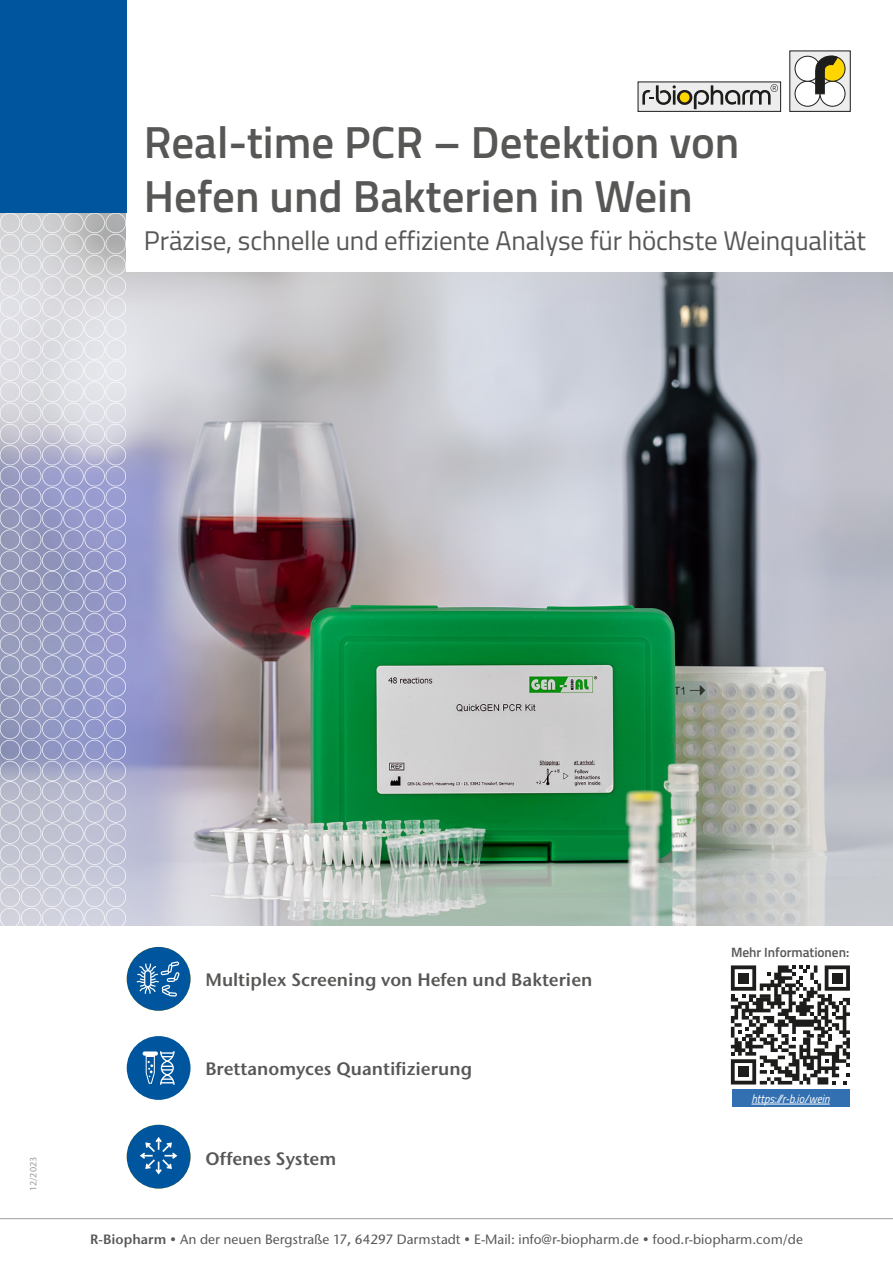
<style>
.page{position:relative;width:893px;height:1263px;background:#fff}
.page>*{position:absolute;margin:0;border:0;box-sizing:border-box;transform-origin:0 0}
.t1{font:600 45px/54px "Titillium";color:#575756}
.t2{font:27px "Titillium";letter-spacing:-.005em;color:#575756}
.t3{font:600 18px "Stone Sans ITC Std";color:#575756}
.t4{font:500 13.5px "Stone Sans ITC Std";color:#575756}
.t5{font:600 13.5px "Titillium";letter-spacing:-.005em;color:#575756}
.t6{font:italic 12px "Titillium";color:#fff;scale:.92 1}
.t7{font:500 9px "Stone Sans ITC Std";color:#9d9d9d}
.s1{font-weight:600}
</style>
<div class="page">
<img style="left:126px;top:272px;width:767px;height:654px">
<hr style="left:0;top:1218px;width:893px;height:1px;background:#9d9d9d">
<img style="left:0;top:213px;width:126px;height:713px">
<svg style="left:792px;top:53px;width:56px;height:57px"></svg>
<div style="left:795px;top:81px;width:25px;height:25px;background:#fff;border-radius:50%"></div>
<div style="left:795px;top:81px;width:25px;height:25px;border:1px solid #1d1d1b;border-radius:50%"></div>
<div style="left:795px;top:56px;width:25px;height:25px;background:#fff;border-radius:50%"></div>
<div style="left:795px;top:56px;width:25px;height:25px;border:1px solid #1d1d1b;border-radius:50%"></div>
<div style="left:820px;top:81px;width:25px;height:25px;background:#fff;border-radius:50%"></div>
<div style="left:820px;top:81px;width:25px;height:25px;border:1px solid #1d1d1b;border-radius:50%"></div>
<div style="left:820px;top:56px;width:25px;height:25px;background:#ffd500;border-radius:50%"></div>
<div style="left:820px;top:56px;width:25px;height:25px;border:1px solid #1d1d1b;border-radius:50%"></div>
<svg style="left:815px;top:56px;width:23px;height:38px"></svg>
<div style="left:638px;top:82px;width:143px;height:30px;background:#ededed;border:1px solid #1d1d1b"></div>
<svg style="left:642px;top:84px;width:136px;height:25px"></svg>
<div style="left:0;top:0;width:127px;height:213px;background:#00569e"></div>
<div style="left:732px;top:1089px;width:117px;height:18px;background:#3370b1"></div>
<hr style="left:751px;top:1104px;width:79px;height:1px;background:#fff">
<div style="left:127px;top:947px;width:64px;height:64px;background:#00569e;border-radius:50%"></div>
<svg style="left:137px;top:961px;width:43px;height:35px"></svg>
<div style="left:127px;top:1036px;width:64px;height:64px;background:#00569e;border-radius:50%"></div>
<svg style="left:145px;top:1051px;width:30px;height:34px"></svg>
<div style="left:143px;top:1051px;width:15px;height:5px;border:2px solid #fff"></div>
<div style="left:127px;top:1125px;width:64px;height:63px;background:#00569e;border-radius:50%"></div>
<svg style="left:133px;top:1137px;width:51px;height:37px"></svg>
<svg style="left:731px;top:965px;width:119px;height:119px"></svg>
<div style="left:738px;top:973px;width:11px;height:10px;background:#1d1d1b"></div>
<div style="left:832px;top:973px;width:11px;height:10px;background:#1d1d1b"></div>
<div style="left:738px;top:1066px;width:11px;height:11px;background:#1d1d1b"></div>
<p class="t1" style="left:144px;top:113px;width:597px">Real-time PCR – Detektion von<br>Hefen und Bakterien in Wein</p>
<p class="t2" style="left:144px;top:221px;width:724px">Präzise, schnelle und effiziente Analyse für höchste Weinqualität</p>
<p class="t7" style="left:28px;top:1191px;width:35px;rotate:-90deg">12/2023</p>
<p class="t3" style="left:205px;top:968px;width:389px">Multiplex Screening von Hefen und Bakterien</p>
<p class="t3" style="left:205px;top:1058px;width:268px">Brettanomyces Quantifizierung</p>
<p class="t3" style="left:205px;top:1147px;width:132px">Offenes System</p>
<p class="t5" style="left:731px;top:942px;width:120px">Mehr Informationen:</p>
<p class="t6" style="left:751px;top:1090px;width:86px">https://r-b.io/wein</p>
<p class="t4" style="left:90px;top:1231px;width:714px"><span class="s1">R-Biopharm</span> • An der neuen Bergstraße 17<span class="s1">,</span> 64297 Darmstadt • E-Mail: info@r-biopharm.de • food.r-biopharm.com/de</p>
</div>
